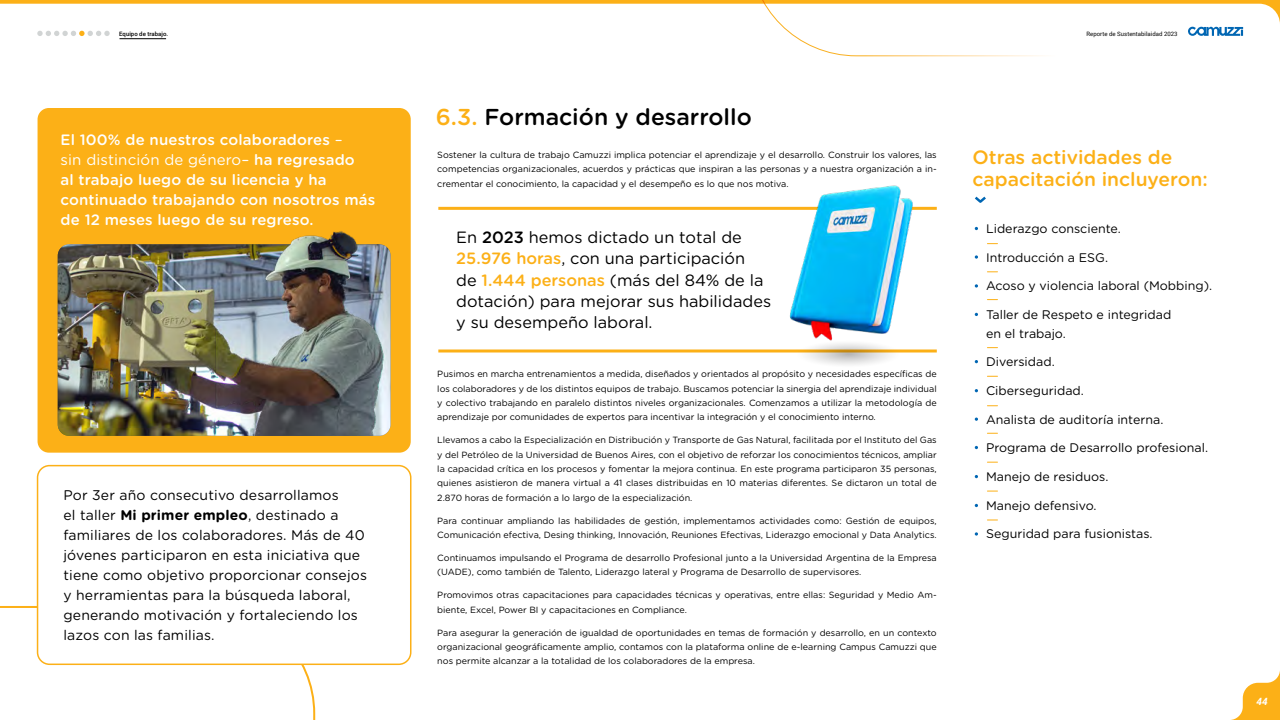
<style>
.page{position:relative;width:1280px;height:720px;background:#fff}
.page>*{position:absolute;margin:0;border:0;box-sizing:border-box;transform-origin:0 0}
.t1{font:500 23px "Gotham Rounded";color:#000}
.t2{font:500 19.3px/22.7px "Gotham Rounded";color:#fcb017}
.t3{font:16.3px/21.1px "Gotham Rounded";color:#000}
.t4{font:500 15px/20px "Gotham Rounded";letter-spacing:.01em;color:#fff}
.t5{font:14px/20px "Gotham Rounded";letter-spacing:.01em;color:#000}
.t6{font:12.5px/19px "Gotham Rounded";color:#000}
.t7{font:italic 700 10px "Roboto";color:#fff}
.t8{font:9px/14.4px "Gotham Rounded";color:#000;text-align:justify}
.t9{font:6px "Roboto";letter-spacing:.005em;color:#000}
.t10{font:500 6px "Roboto";letter-spacing:.005em;color:#000}
.s1{font-weight:400}
.s2{font-weight:700}
.s3{color:#fcb017}
.s4{font-weight:500}
.s5{font-weight:500;color:#fcb017}
</style>
<div class="page">
<svg style="left:1231px;top:671px;width:49px;height:49px"></svg>
<div style="left:38px;top:108px;width:373px;height:345px;background:#fcb017;border-radius:11px"></div>
<svg style="left:0;top:605px;width:316px;height:115px"></svg>
<div style="left:38px;top:466px;width:373px;height:198px;background:#fff;border-radius:12px"></div>
<div style="left:37px;top:465px;width:374px;height:200px;border:2px solid #fcb017;border-radius:12px"></div>
<svg style="left:0;top:0;width:1280px;height:57px"></svg>
<img style="left:58px;top:231px;width:333px;height:205px">
<svg style="left:975px;top:196px;width:11px;height:7px"></svg>
<hr style="left:438px;top:207px;width:499px;height:3px;background:#fcb017">
<hr style="left:438px;top:350px;width:499px;height:3px;background:#fcb017">
<svg style="left:807px;top:354px;width:83px;height:11px"></svg>
<img style="left:773px;top:185px;width:159px;height:169px">
<svg style="left:975px;top:255px;width:3px;height:4px"></svg>
<svg style="left:975px;top:284px;width:3px;height:4px"></svg>
<svg style="left:975px;top:532px;width:3px;height:4px"></svg>
<p class="t10" style="left:119px;top:29px;width:50px">Equipo de trabajo.</p>
<p class="t9" style="left:1086px;top:29px;width:93px">Reporte de Sustentabilaidad 2023</p>
<h3 class="t4" style="left:61px;top:129px;width:316px">El 100% de nuestros colaboradores <span class="s1">–<br>sin distinción de género–</span> ha regresado<br>al trabajo luego de su licencia y ha continuado trabajando con nosotros más de 12 meses luego de su regreso.</h3>
<p class="t5" style="left:64px;top:485px;width:305px">Por 3er año consecutivo desarrollamos<br>el taller <span class="s2">Mi primer empleo</span>, destinado a familiares de los colaboradores. Más de 40 jóvenes participaron en esta iniciativa que tiene como objetivo proporcionar consejos y herramientas para la búsqueda laboral, generando motivación y fortaleciendo los lazos con las familias.</p>
<h1 class="t1" style="left:436px;top:100px;width:317px"><span class="s3">6.3.</span> Formación y desarrollo</h1>
<p class="t8" style="left:437px;top:147px;width:501px">Sostener la cultura de trabajo Camuzzi implica potenciar el aprendizaje y el desarrollo. Construir los valores, las competencias organizacionales, acuerdos y prácticas que inspiran a las personas y a nuestra organización a in&shy;crementar el conocimiento, la capacidad y el desempeño es lo que nos motiva.</p>
<h3 class="t3" style="left:456px;top:226px;width:316px">En <span class="s4">2023</span> hemos dictado un total de <span class="s5">25.976 horas</span>, con una participación<br>de <span class="s5">1.444 personas</span> (más del 84% de la dotación) para mejorar sus habilidades y su desempeño laboral.</h3>
<p class="t8" style="left:437px;top:366px;width:501px">Pusimos en marcha entrenamientos a medida, diseñados y orientados al propósito y necesidades específicas de los colaboradores y de los distintos equipos de trabajo. Buscamos potenciar la sinergia del aprendizaje individual y colectivo trabajando en paralelo distintos niveles organizacionales. Comenzamos a utilizar la metodología de aprendizaje por comunidades de expertos para incentivar la integración y el conocimiento interno.</p>
<p class="t8" style="left:437px;top:432px;width:501px">Llevamos a cabo la Especialización en Distribución y Transporte de Gas Natural, facilitada por el Instituto del Gas y del Petróleo de la Universidad de Buenos Aires, con el objetivo de reforzar los conocimientos técnicos, ampliar la capacidad crítica en los procesos y fomentar la mejora continua. En este programa participaron 35 personas, quienes asistieron de manera virtual a 41 clases distribuidas en 10 materias diferentes. Se dictaron un total de 2.870 horas de formación a lo largo de la especialización.</p>
<p class="t8" style="left:437px;top:513px;width:501px">Para continuar ampliando las habilidades de gestión, implementamos actividades como: Gestión de equipos,<br>Comunicación efectiva, Desing thinking, Innovación, Reuniones Efectivas, Liderazgo emocional y Data Analytics.</p>
<p class="t8" style="left:437px;top:550px;width:501px">Continuamos impulsando el Programa de desarrollo Profesional junto a la Universidad Argentina de la Empresa (UADE), como también de Talento, Liderazgo lateral y Programa de Desarrollo de supervisores.</p>
<p class="t8" style="left:437px;top:588px;width:501px">Promovimos otras capacitaciones para capacidades técnicas y operativas, entre ellas: Seguridad y Medio Am&shy;biente, Excel, Power BI y capacitaciones en Compliance.</p>
<p class="t8" style="left:437px;top:625px;width:501px">Para asegurar la generación de igualdad de oportunidades en temas de formación y desarrollo, en un contexto organizacional geográficamente amplio, contamos con la plataforma online de e-learning Campus Camuzzi que nos permite alcanzar a la totalidad de los colaboradores de la empresa.</p>
<h2 class="t2" style="left:973px;top:145px;width:237px">Otras actividades de capacitación incluyeron:</h2>
<h3 class="t6" style="left:986px;top:218px;width:136px">Liderazgo consciente.</h3>
<h3 class="t6" style="left:986px;top:247px;width:124px">Introducción a ESG.</h3>
<h3 class="t6" style="left:986px;top:276px;width:228px">Acoso y violencia laboral (Mobbing).</h3>
<h3 class="t6" style="left:986px;top:304px;width:187px">Taller de Respeto e integridad en el trabajo.</h3>
<h3 class="t6" style="left:986px;top:352px;width:70px">Diversidad.</h3>
<h3 class="t6" style="left:986px;top:381px;width:99px">Ciberseguridad.</h3>
<h3 class="t6" style="left:986px;top:409px;width:179px">Analista de auditoría interna.</h3>
<h3 class="t6" style="left:986px;top:438px;width:224px">Programa de Desarrollo profesional.</h3>
<h3 class="t6" style="left:986px;top:467px;width:124px">Manejo de residuos.</h3>
<h3 class="t6" style="left:986px;top:495px;width:112px">Manejo defensivo.</h3>
<h3 class="t6" style="left:986px;top:524px;width:168px">Seguridad para fusionistas.</h3>
<p class="t7" style="left:1256px;top:695px;width:13px">44</p>
</div>
